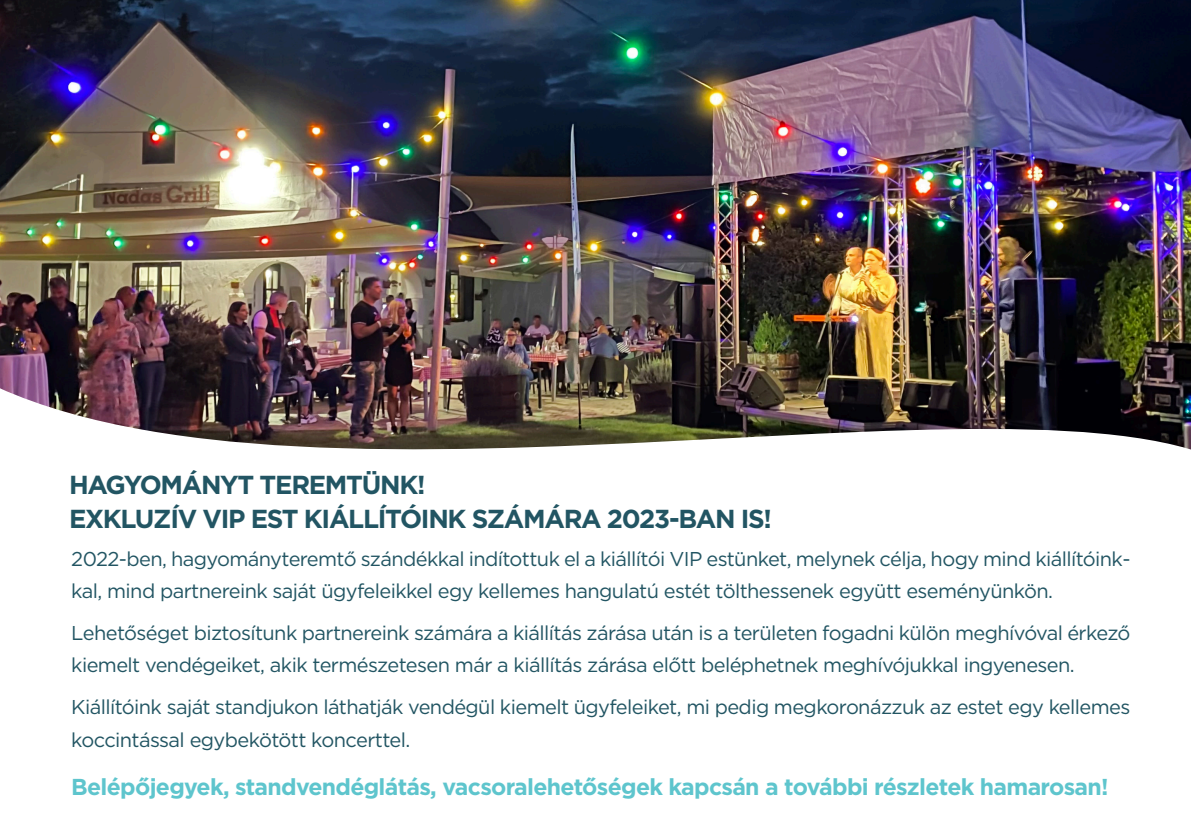
<style>
.page{position:relative;width:1191px;height:840px;background:#fff}
.page>*{position:absolute;margin:0;border:0;box-sizing:border-box;transform-origin:0 0}
.t1{font:700 26px/34px "Gotham";letter-spacing:-.05em;color:#225563}
.t2{font:700 23px "Gotham";letter-spacing:-.03em;color:#5ec5cd}
.t3{font:20px/32px "Gotham";letter-spacing:-.03em;color:#225563}
</style>
<div class="page">
<img style="left:0;top:0;width:1191px;height:275px">
<img style="left:0;top:275px;width:1191px;height:175px">
<h1 class="t1" style="left:69px;top:467px;width:704px">HAGYOMÁNYT TEREMTÜNK!<br>EXKLUZÍV VIP EST KIÁLLÍTÓINK SZÁMÁRA 2023-BAN IS!</h1>
<p class="t3" style="left:71px;top:542px;width:1060px">2022-ben, hagyományteremtő szándékkal indítottuk el a kiállítói VIP estünket, melynek célja, hogy mind kiállítóink&shy;kal, mind partnereink saját ügyfeleikkel egy kellemes hangulatú estét tölthessenek együtt eseményünkön.</p>
<p class="t3" style="left:71px;top:616px;width:1060px">Lehetőséget biztosítunk partnereink számára a kiállítás zárása után is a területen fogadni külön meghívóval érkező kiemelt vendégeiket, akik természetesen már a kiállítás zárása előtt beléphetnek meghívójukkal ingyenesen.</p>
<p class="t3" style="left:71px;top:690px;width:1060px">Kiállítóink saját standjukon láthatják vendégül kiemelt ügyfeleiket, mi pedig megkoronázzuk az estet egy kellemes koccintással egybekötött koncerttel.</p>
<p class="t2" style="left:71px;top:770px;width:1039px">Belépőjegyek, standvendéglátás, vacsoralehetőségek kapcsán a további részletek hamarosan!</p>
</div>
